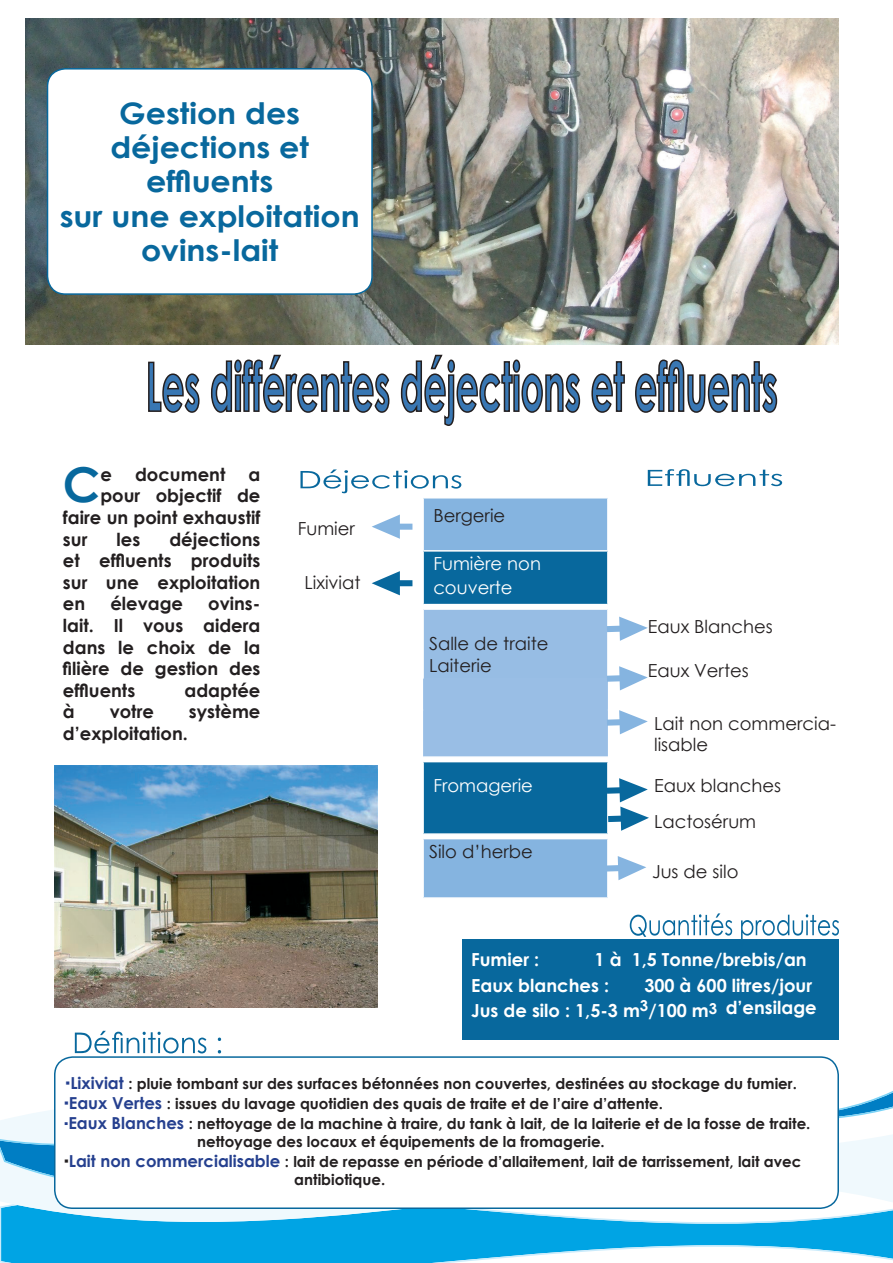
<style>
.page{position:relative;width:893px;height:1263px;background:#fff}
.page>*{position:absolute;margin:0;border:0;box-sizing:border-box;transform-origin:0 0}
.t1{font:700 48px "Century Gothic";color:#08689d}
.t2{font:700 29.7px/34.2px "Century Gothic";color:#08689d;text-align:center;scale:1.07 1}
.t3{font:700 18px/21.6px "Century Gothic";color:#231f20;text-align:justify}
.t4{font:18px/21.6px "Century Gothic";color:#231f20}
.t5{font:700 18px/25.8px "Century Gothic";color:#fff}
.t6{font:18px/23.7px "Century Gothic";color:#fff}
.t7{font:700 15px/19.8px "Century Gothic";color:#231f20}
.s1{font-size:16.5px;color:#25408f}
</style>
<div class="page">
<svg style="left:0;top:1222px;width:893px;height:41px;background:#27b1e8"></svg>
<svg style="left:0;top:1186px;width:893px;height:36px"></svg>
<svg style="left:0;top:1091px;width:893px;height:95px;fill:#f0f9fd"></svg>
<img style="left:25px;top:18px;width:814px;height:327px">
<div style="left:424px;top:498px;width:183px;height:399px;background:#85b4e0"></div>
<div style="left:424px;top:552px;width:183px;height:281px;background:#08689d"></div>
<div style="left:423px;top:609px;width:185px;height:69px;background:#97bde4"></div>
<hr style="left:423px;top:550px;width:185px;height:2px;background:#fff">
<hr style="left:423px;top:604px;width:185px;height:1px;background:#fff">
<hr style="left:423px;top:608px;width:185px;height:2px;background:#fff">
<hr style="left:422px;top:610px;width:2px;height:67px;background:#fff">
<hr style="left:607px;top:610px;width:2px;height:67px;background:#fff">
<hr style="left:423px;top:833px;width:185px;height:2px;background:#fff">
<hr style="left:423px;top:838px;width:185px;height:1px;background:#fff">
<hr style="left:423px;top:761px;width:186px;height:1px;background:#fff">
<svg style="left:372px;top:514px;width:40px;height:25px"></svg>
<svg style="left:372px;top:571px;width:40px;height:24px"></svg>
<svg style="left:605px;top:856px;width:41px;height:24px"></svg>
<svg style="left:607px;top:617px;width:41px;height:24px"></svg>
<svg style="left:423px;top:666px;width:225px;height:95px"></svg>
<svg style="left:607px;top:778px;width:42px;height:56px"></svg>
<img style="left:54px;top:765px;width:323px;height:242px">
<svg style="left:300px;top:469px;width:161px;height:25px"></svg>
<div style="left:48px;top:69px;width:324px;height:225px;background:#fff;border-radius:18px"></div>
<div style="left:47px;top:68px;width:326px;height:227px;border:2px solid #08689d;border-radius:18px"></div>
<svg style="left:648px;top:469px;width:134px;height:17px"></svg>
<svg style="left:148px;top:354px;width:630px;height:72px"></svg>
<div style="left:463px;top:940px;width:376px;height:100px;background:#08689d"></div>
<div style="left:55px;top:1057px;width:783px;height:151px;background:#fff;border-radius:18px"></div>
<div style="left:54px;top:1056px;width:785px;height:153px;border:2px solid #08689d;border-radius:18px"></div>
<svg style="left:630px;top:913px;width:209px;height:27px"></svg>
<svg style="left:75px;top:1031px;width:146px;height:22px"></svg>
<h2 class="t2" style="left:60px;top:95px;width:282px">Gestion des déjections et effluents<br>sur une exploitation ovins-lait</h2>
<h1 class="t1" style="left:63px;top:448px;width:39px">C</h1>
<p class="t3" style="left:100px;top:463px;width:13px">e</p>
<p class="t3" style="left:135px;top:463px;width:92px">document</p>
<p class="t3" style="left:249px;top:463px;width:13px">a</p>
<p class="t3" style="left:100px;top:484px;width:162px">pour objectif de</p>
<p class="t3" style="left:63px;top:506px;width:199px">faire un point exhaustif</p>
<p class="t3" style="left:63px;top:527px;width:26px">sur</p>
<p class="t3" style="left:117px;top:527px;width:25px">les</p>
<p class="t3" style="left:63px;top:527px;width:199px;text-indent:106px">déjections et effluents produits sur une exploitation en</p>
<p class="t3" style="left:110px;top:592px;width:74px">élevage</p>
<p class="t3" style="left:63px;top:592px;width:199px;text-indent:145px">ovins&shy;lait. Il vous aidera dans le choix de la filière de gestion des effluents</p>
<p class="t3" style="left:184px;top:679px;width:77px">adaptée</p>
<p class="t3" style="left:63px;top:700px;width:13px">à</p>
<p class="t3" style="left:110px;top:700px;width:46px">votre</p>
<p class="t3" style="left:189px;top:700px;width:73px">système</p>
<p class="t3" style="left:63px;top:722px;width:126px">d’exploitation.</p>
<p class="t4" style="left:298px;top:517px;width:59px">Fumier</p>
<p class="t4" style="left:304px;top:572px;width:58px">Lixiviat</p>
<p class="t4" style="left:433px;top:504px;width:73px">Bergerie</p>
<p class="t6" style="left:433px;top:552px;width:109px">Fumière non couverte</p>
<p class="t4" style="left:429px;top:633px;width:121px">Salle de traite<br>Laiterie</p>
<p class="t4" style="left:648px;top:615px;width:127px">Eaux Blanches</p>
<p class="t4" style="left:648px;top:659px;width:103px">Eaux Vertes</p>
<p class="t4" style="left:654px;top:712px;width:183px">Lait non commercia&shy;lisable</p>
<p class="t6" style="left:433px;top:773px;width:101px">Fromagerie</p>
<p class="t4" style="left:654px;top:767px;width:128px;line-height:36px">Eaux blanches<br>Lactosérum</p>
<p class="t4" style="left:429px;top:840px;width:105px">Silo d’herbe</p>
<p class="t4" style="left:652px;top:860px;width:88px">Jus de silo</p>
<p class="t5" style="left:471px;top:945px;width:337px;text-indent:123px">1 à 1,5 Tonne/brebis/an<br>Eaux blanches :</p>
<p class="t5" style="left:471px;top:945px;width:70px">Fumier :</p>
<p class="t5" style="left:471px;top:971px;width:347px;text-align:right">300 à 600 litres/jour<br>Jus de silo : 1,5-3 m<sup>3</sup>/100 m<sup>3</sup> d’ensilage</p>
<p class="t7" style="left:68px;top:1073px;width:744px"><span class="s1">Lixiviat</span> : pluie tombant sur des surfaces bétonnées non couvertes, destinées au stockage du fumier.<br><span class="s1">Eaux Vertes</span> : issues du lavage quotidien des quais de traite et de l’aire d’attente.<br><span class="s1">Eaux Blanches</span> : nettoyage de la machine à traire, du tank à lait, de la laiterie et de la fosse de traite.</p>
<p class="t7" style="left:69px;top:1131px;width:734px;text-indent:128px">nettoyage des locaux et équipements de la fromagerie.<br><span class="s1">Lait non commercialisable</span> : lait de repasse en période d’allaitement, lait de tarrissement, lait avec</p>
<p class="t7" style="left:294px;top:1168px;width:92px">antibiotique.</p>
</div>
